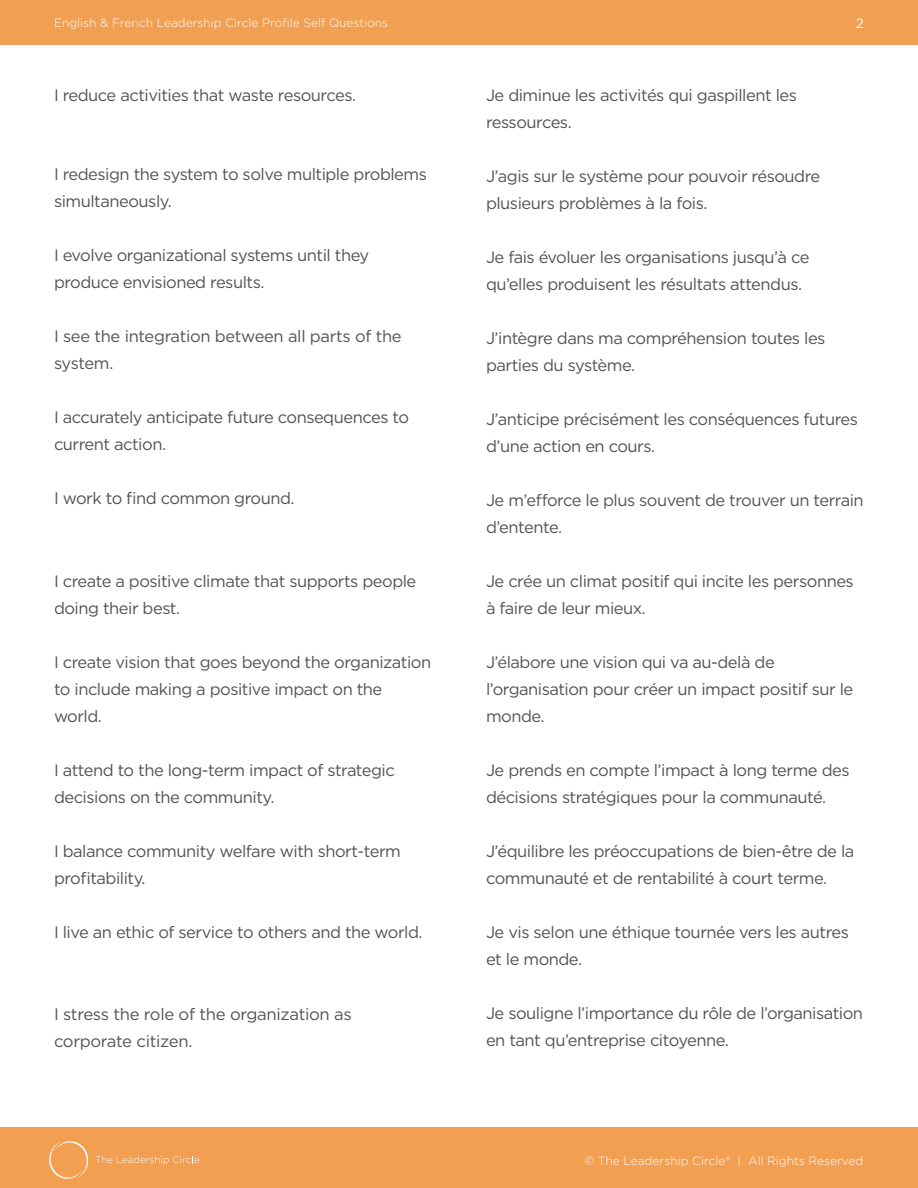
<style>
.page{position:relative;width:918px;height:1188px;background:#fff}
.page>*{position:absolute;margin:0;border:0;box-sizing:border-box;transform-origin:0 0}
.paragraph_body{font:16.5px/27px "Gotham";letter-spacing:-.03em;color:#535353}
.t1{font:13.5px "Gotham";color:#fff}
.t2{font:300 12px "Gotham";color:#feffff}
</style>
<div class="page">
<div style="left:0;top:1128px;width:918px;height:60px;background:#f29f52"></div>
<div style="left:0;top:0;width:918px;height:44px;background:#f19f52"></div>
<svg style="left:49px;top:1141px;width:151px;height:38px"></svg>
<p class="t2" style="left:54px;top:15px;width:336px">English &amp; French Leadership Circle Profile Self Questions</p>
<p class="t1" style="left:856px;top:15px;width:10px">2</p>
<p class="paragraph_body" style="left:54px;top:81px;width:304px">I reduce activities that waste resources.</p>
<p class="paragraph_body" style="left:54px;top:161px;width:375px">I redesign the system to solve multiple problems simultaneously.</p>
<p class="paragraph_body" style="left:54px;top:242px;width:317px">I evolve organizational systems until they produce envisioned results.</p>
<p class="paragraph_body" style="left:54px;top:323px;width:349px">I see the integration between all parts of the system.</p>
<p class="paragraph_body" style="left:54px;top:404px;width:357px">I accurately anticipate future consequences to current action.</p>
<p class="paragraph_body" style="left:54px;top:485px;width:242px">I work to find common ground.</p>
<p class="paragraph_body" style="left:54px;top:567px;width:364px">I create a positive climate that supports people doing their best.</p>
<p class="paragraph_body" style="left:54px;top:648px;width:379px">I create vision that goes beyond the organization to include making a positive impact on the world.</p>
<p class="paragraph_body" style="left:54px;top:756px;width:342px">I attend to the long-term impact of strategic decisions on the community.</p>
<p class="paragraph_body" style="left:54px;top:837px;width:348px">I balance community welfare with short-term profitability.</p>
<p class="paragraph_body" style="left:54px;top:918px;width:370px">I live an ethic of service to others and the world.</p>
<p class="paragraph_body" style="left:54px;top:1001px;width:299px">I stress the role of the organization as corporate citizen.</p>
<p class="paragraph_body" style="left:486px;top:81px;width:313px">Je diminue les activités qui gaspillent les ressources.</p>
<p class="paragraph_body" style="left:486px;top:162px;width:336px">J’agis sur le système pour pouvoir résoudre plusieurs problèmes à la fois.</p>
<p class="paragraph_body" style="left:486px;top:243px;width:325px">Je fais évoluer les organisations jusqu’à ce qu’elles produisent les résultats attendus.</p>
<p class="paragraph_body" style="left:486px;top:324px;width:341px">J’intègre dans ma compréhension toutes les parties du système.</p>
<p class="paragraph_body" style="left:486px;top:405px;width:374px">J’anticipe précisément les conséquences futures d’une action en cours.</p>
<p class="paragraph_body" style="left:486px;top:486px;width:379px">Je m’efforce le plus souvent de trouver un terrain d’entente.</p>
<p class="paragraph_body" style="left:486px;top:567px;width:369px">Je crée un climat positif qui incite les personnes à faire de leur mieux.</p>
<p class="paragraph_body" style="left:486px;top:648px;width:369px">J’élabore une vision qui va au-delà de l’organisation pour créer un impact positif sur le monde.</p>
<p class="paragraph_body" style="left:486px;top:756px;width:365px">Je prends en compte l’impact à long terme des décisions stratégiques pour la communauté.</p>
<p class="paragraph_body" style="left:486px;top:837px;width:370px">J’équilibre les préoccupations de bien-être de la communauté et de rentabilité à court terme.</p>
<p class="paragraph_body" style="left:486px;top:918px;width:365px">Je vis selon une éthique tournée vers les autres et le monde.</p>
<p class="paragraph_body" style="left:486px;top:999px;width:379px">Je souligne l’importance du rôle de l’organisation en tant qu’entreprise citoyenne.</p>
<p class="t2" style="left:584px;top:1153px;width:281px">© The Leadership Circle® | All Rights Reserved</p>
</div>
